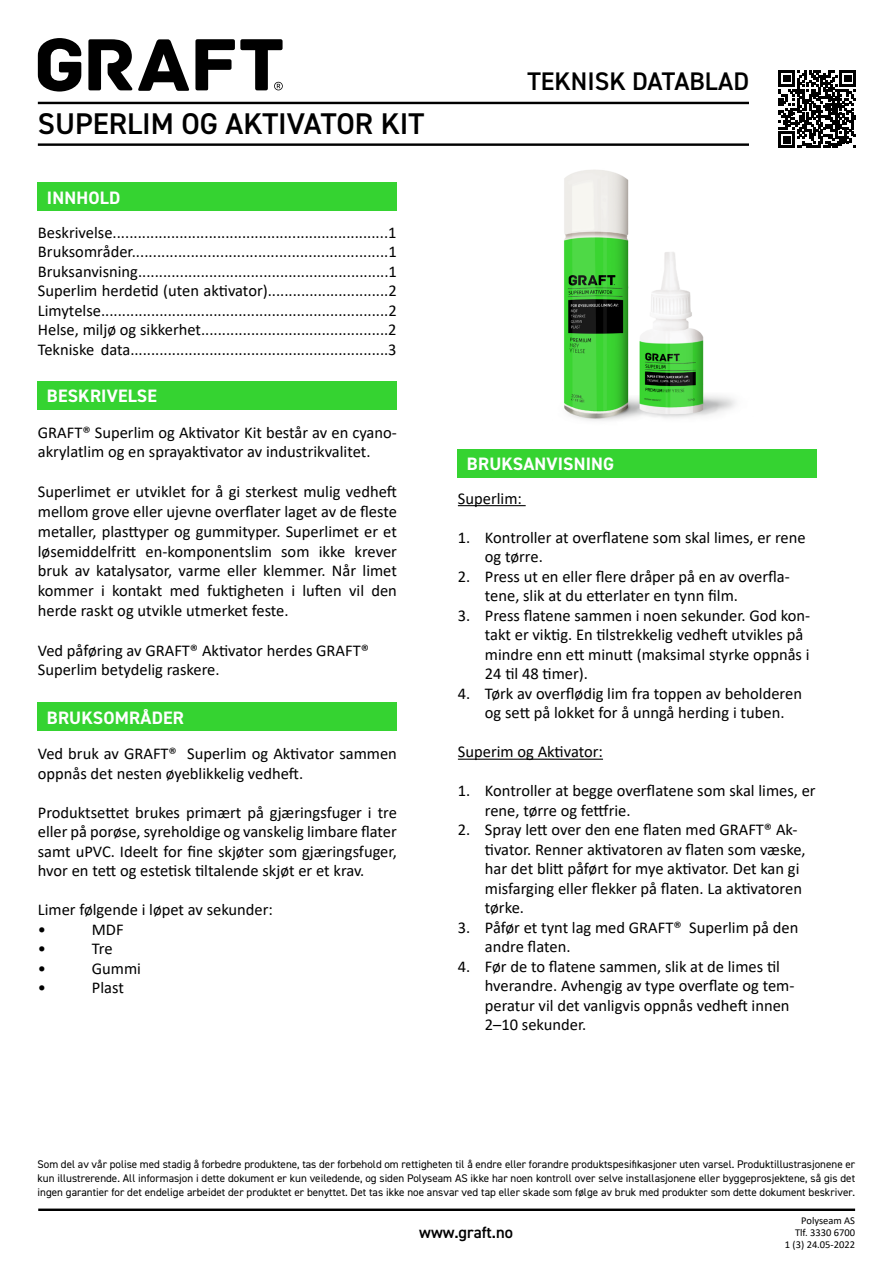
<style>
.page{position:relative;width:893px;height:1263px;background:#fff}
.page>*{position:absolute;margin:0;border:0;box-sizing:border-box;transform-origin:0 0}
.t1{font:600 30px "DIN2014";color:#000}
.t2{font:600 25.5px "DIN2014";color:#000}
.t3{font:700 18px "DIN2014";letter-spacing:.01em;color:#fff}
.t4{font:16.5px/19.5px "Calibri";color:#000}
.t5{font:600 16.5px "DIN2014";color:#000}
.t6{font:11.1px/14.2px "DIN2014";color:#000;text-align:justify}
.t7{font:10.5px/12px "Calibri";color:#000;text-align:right}
</style>
<div class="page">
<hr style="left:38px;top:102px;width:711px;height:2px;background:#000">
<hr style="left:38px;top:143px;width:711px;height:3px;background:#000">
<img style="left:564px;top:169px;width:172px;height:252px">
<hr style="left:38px;top:1208px;width:817px;height:3px;background:#000">
<div style="left:38px;top:182px;width:359px;height:29px;background:#35d331"></div>
<div style="left:38px;top:381px;width:359px;height:29px;background:#35d331"></div>
<div style="left:38px;top:702px;width:359px;height:29px;background:#35d331"></div>
<svg style="left:38px;top:38px;width:43px;height:54px"></svg>
<svg style="left:88px;top:39px;width:101px;height:52px"></svg>
<svg style="left:195px;top:39px;width:88px;height:51px"></svg>
<hr style="left:458px;top:505px;width:68px;height:1px;background:#000">
<hr style="left:458px;top:759px;width:145px;height:1px;background:#000">
<div style="left:458px;top:449px;width:359px;height:29px;background:#35d331"></div>
<svg style="left:779px;top:71px;width:77px;height:77px"></svg>
<h1 class="t1" style="left:38px;top:104px;width:388px">SUPERLIM OG AKTIVATOR KIT</h1>
<p class="t3" style="left:47px;top:186px;width:75px">INNHOLD</p>
<p class="t4" style="left:38px;top:222px;width:361px;text-align:justify">Beskrivelse..................................................................1<br>Bruksområder.............................................................1<br>Bruksanvisning............................................................1<br>Superlim herdetid (uten aktivator).............................2<br>Limytelse.....................................................................2<br>Helse, miljø og sikkerhet.............................................2<br>Tekniske data..............................................................3</p>
<p class="t3" style="left:47px;top:384px;width:112px">BESKRIVELSE</p>
<p class="t4" style="left:38px;top:422px;width:361px">GRAFT® Superlim og Aktivator Kit består av en cyano&shy;akrylatlim og en sprayaktivator av industrikvalitet.</p>
<p class="t4" style="left:38px;top:481px;width:361px;text-align:justify">Superlimet er utviklet for å gi sterkest mulig vedheft mellom grove eller ujevne overflater laget av de fleste metaller, plasttyper og gummityper. Superlimet er et løsemiddelfritt en-komponentslim som ikke krever bruk av katalysator, varme eller klemmer. Når limet kommer i kontakt med fuktigheten i luften vil den herde raskt og utvikle utmerket feste.</p>
<p class="t4" style="left:38px;top:640px;width:333px">Ved påføring av GRAFT® Aktivator herdes GRAFT®<br>Superlim betydelig raskere.</p>
<p class="t3" style="left:47px;top:705px;width:138px">BRUKSOMRÅDER</p>
<p class="t4" style="left:38px;top:743px;width:361px">Ved bruk av GRAFT® Superlim og Aktivator sammen oppnås det nesten øyeblikkelig vedheft.</p>
<p class="t4" style="left:38px;top:802px;width:361px;text-align:justify">Produktsettet brukes primært på gjæringsfuger i tre eller på porøse, syreholdige og vanskelig limbare flater samt uPVC. Ideelt for fine skjøter som gjæringsfuger, hvor en tett og estetisk tiltalende skjøt er et krav.</p>
<p class="t4" style="left:38px;top:899px;width:237px">Limer følgende i løpet av sekunder: •</p>
<p class="t4" style="left:92px;top:919px;width:33px">MDF</p>
<p class="t4" style="left:38px;top:938px;width:10px">•</p>
<p class="t4" style="left:92px;top:938px;width:22px">Tre</p>
<p class="t4" style="left:38px;top:958px;width:10px">•</p>
<p class="t4" style="left:92px;top:958px;width:51px">Gummi</p>
<p class="t4" style="left:38px;top:977px;width:10px">•</p>
<p class="t4" style="left:92px;top:977px;width:34px">Plast</p>
<h2 class="t2" style="left:527px;top:65px;width:223px">TEKNISK DATABLAD</h2>
<p class="t3" style="left:467px;top:452px;width:149px">BRUKSANVISNING</p>
<p class="t4" style="left:458px;top:488px;width:66px">Superlim:</p>
<p class="t4" style="left:485px;top:527px;width:322px;text-indent:-27px">1. Kontroller at overflatene som skal limes, er rene og tørre.</p>
<p class="t4" style="left:485px;top:566px;width:306px;text-indent:-27px">2. Press ut en eller flere dråper på en av overfla&shy;tene, slik at du etterlater en tynn film.</p>
<p class="t4" style="left:485px;top:605px;width:327px;text-indent:-27px">3. Press flatene sammen i noen sekunder. God kon&shy;takt er viktig. En tilstrekkelig vedheft utvikles på mindre enn ett minutt (maksimal styrke oppnås i 24 til 48 timer).</p>
<p class="t4" style="left:458px;top:683px;width:346px;text-align:center">4. Tørk av overflødig lim fra toppen av beholderen og sett på lokket for å unngå herding i tuben.</p>
<p class="t4" style="left:458px;top:742px;width:147px">Superim og Aktivator:</p>
<p class="t4" style="left:485px;top:781px;width:332px;text-indent:-27px">1. Kontroller at begge overflatene som skal limes, er rene, tørre og fettfrie.</p>
<p class="t4" style="left:485px;top:820px;width:322px;text-indent:-27px">2. Spray lett over den ene flaten med GRAFT® Ak&shy;tivator. Renner aktivatoren av flaten som væske, har det blitt påført for mye aktivator. Det kan gi misfarging eller flekker på flaten. La aktivatoren tørke.</p>
<p class="t4" style="left:485px;top:917px;width:315px;text-indent:-27px">3. Påfør et tynt lag med GRAFT® Superlim på den andre flaten.</p>
<p class="t4" style="left:485px;top:956px;width:311px;text-indent:-27px">4. Før de to flatene sammen, slik at de limes til hverandre. Avhengig av type overflate og tem&shy;peratur vil det vanligvis oppnås vedheft innen 2–10 sekunder.</p>
<p class="t6" style="left:38px;top:1156px;width:819px">Som del av vår polise med stadig å forbedre produktene, tas der forbehold om rettigheten til å endre eller forandre produktspesifikasjoner uten varsel. Produktillustrasjonene er kun illustrerende. All informasjon i dette dokument er kun veiledende, og siden Polyseam AS ikke har noen kontroll over selve installasjonene eller byggeprosjektene, så gis det ingen garantier for det endelige arbeidet der produktet er benyttet. Det tas ikke noe ansvar ved tap eller skade som følge av bruk med produkter som dette dokument beskriver.</p>
<p class="t5" style="left:419px;top:1221px;width:95px">www.graft.no</p>
<p class="t7" style="left:785px;top:1214px;width:72px">Polyseam AS<br>Tlf. 3330 6700<br>1 (3) 24.05-2022</p>
</div>
